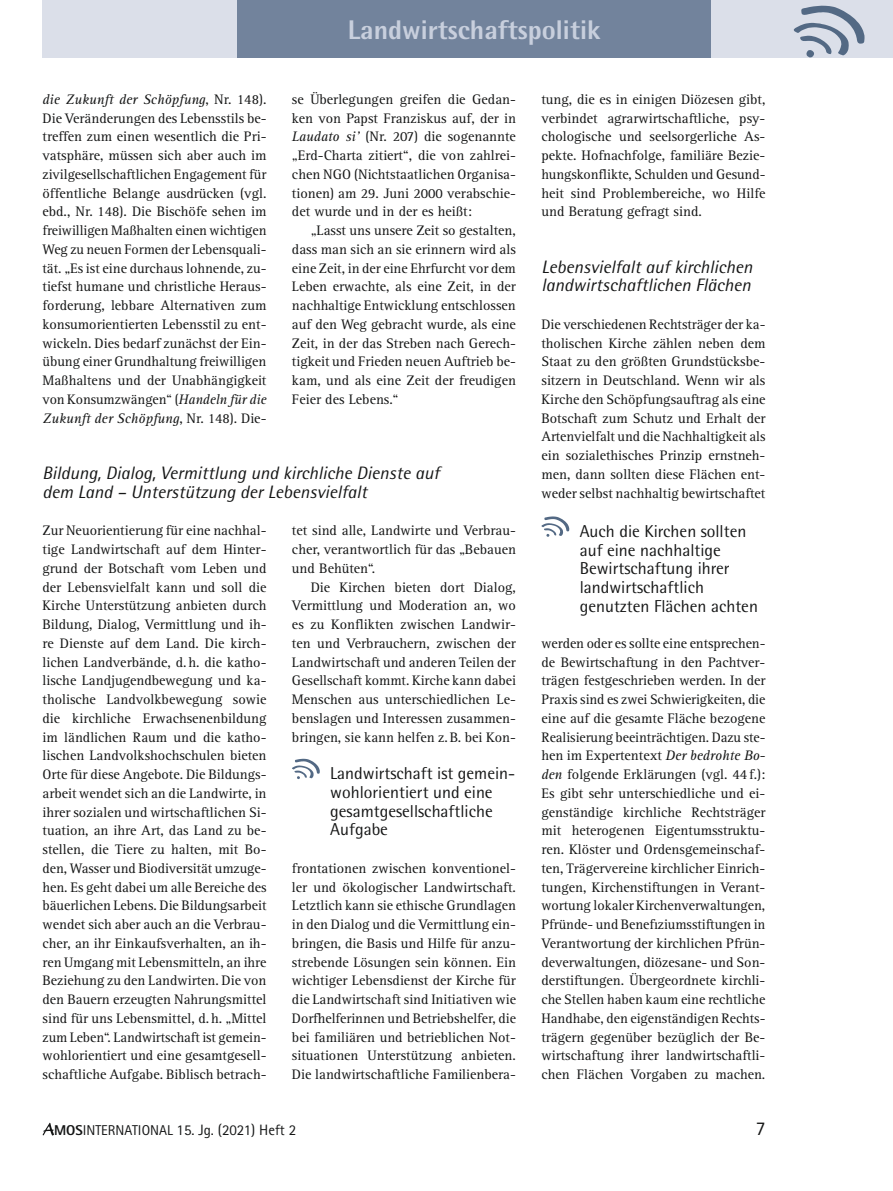
<style>
.page{position:relative;width:893px;height:1191px;background:#fff}
.page>*{position:absolute;margin:0;border:0;box-sizing:border-box;transform-origin:0 0}
.t1{font:800 27px "Rotis Semi Sans";color:#c8cfdd}
.t2{font:19.5px "Rotis Sans Serif";color:#151616}
.ZÜ01_2sp__Master{font:italic 18px/18.8px "Rotis Semi Sans";color:#151616}
.ZÜ01_1sp{font:italic 18px/18.8px "Rotis Semi Sans";color:#151616}
.bodytext__Master{font:17.25px/18.8px "Rotis Semi Sans";color:#151616}
.bodytext__mit_silben{font:17.25px/18.8px "Rotis Semi Sans";color:#151616}
.t3{font:15px "Rotis Sans Serif";color:#151616}
.oE__Master{font:14.25px/18.8px "Rotis Serif";color:#151616;text-align:justify}
.mE{font:14.25px/18.8px "Rotis Serif";color:#151616;text-align:justify}
.s1{font-style:italic}
.s2{font-weight:800;font-size:14.25px}
.s3{font-size:14.25px}
</style>
<div class="page">
<div style="left:43px;top:0;width:850px;height:57px;background:#dbdfe9"></div>
<div style="left:237px;top:0;width:474px;height:57px;background:#72839c"></div>
<svg style="left:43px;top:1122px;width:11px;height:13px"></svg>
<svg style="left:292px;top:758px;width:28px;height:21px"></svg>
<svg style="left:541px;top:516px;width:28px;height:21px"></svg>
<svg style="left:793px;top:6px;width:72px;height:51px"></svg>
<h1 class="t1" style="left:348px;top:13px;width:254px">Landwirtschaftspolitik</h1>
<p class="mE" style="left:43px;top:90px;width:225px"><span class="s1">die Zukunft der Schöpfung</span>, Nr. 148).<br>Die Veränderungen des Lebensstils be&shy;treffen zum einen wesentlich die Pri&shy;vatsphäre, müssen sich aber auch im zivilgesellschaftlichen Engagement für öffentliche Belange ausdrücken (vgl. ebd., Nr. 148). Die Bischöfe sehen im freiwilligen Maßhalten einen wichtigen Weg zu neuen Formen der Lebensquali&shy;tät. „Es ist eine durchaus lohnende, zu&shy;tiefst humane und christliche Heraus&shy;forderung, lebbare Alternativen zum konsumorientierten Lebensstil zu ent&shy;wickeln. Dies bedarf zunächst der Ein&shy;übung einer Grundhaltung freiwilligen Maßhaltens und der Unabhängigkeit von Konsumzwängen“ (<span class="s1">Handeln für die Zukunft der Schöpfung</span>, Nr. 148). Die-</p>
<p class="mE" style="left:292px;top:90px;width:225px">se Überlegungen greifen die Gedan&shy;ken von Papst Franziskus auf, der in <span class="s1">Laudato si’</span> (Nr. 207) die sogenannte „Erd-Charta zitiert“, die von zahlrei&shy;chen NGO (Nichtstaatlichen Organisa&shy;tionen) am 29. Juni 2000 verabschie&shy;det wurde und in der es heißt:</p>
<p class="mE" style="left:292px;top:221px;width:225px;text-indent:19px">„Lasst uns unsere Zeit so gestalten, dass man sich an sie erinnern wird als eine Zeit, in der eine Ehrfurcht vor dem Leben erwachte, als eine Zeit, in der nachhaltige Entwicklung entschlossen auf den Weg gebracht wurde, als eine Zeit, in der das Streben nach Gerech&shy;tigkeit und Frieden neuen Auftrieb be&shy;kam, und als eine Zeit der freudigen Feier des Lebens.“</p>
<p class="ZÜ01_2sp__Master" style="left:43px;top:463px;width:399px">Bildung, Dialog, Vermittlung und kirchliche Dienste auf dem Land – Unterstützung der Lebensvielfalt</p>
<p class="oE__Master" style="left:43px;top:521px;width:226px">Zur Neuorientierung für eine nachhal&shy;tige Landwirtschaft auf dem Hinter&shy;grund der Botschaft vom Leben und der Lebensvielfalt kann und soll die Kirche Unterstützung anbieten durch Bildung, Dialog, Vermittlung und ih&shy;re Dienste auf dem Land. Die kirch&shy;lichen Landverbände, d.h. die katho&shy;lische Landjugendbewegung und ka&shy;tholische Landvolkbewegung sowie die kirchliche Erwachsenenbildung im ländlichen Raum und die katho&shy;lischen Landvolkshochschulen bieten Orte für diese Angebote. Die Bildungs&shy;arbeit wendet sich an die Landwirte, in ihrer sozialen und wirtschaftlichen Si&shy;tuation, an ihre Art, das Land zu be&shy;stellen, die Tiere zu halten, mit Bo&shy;den, Wasser und Biodiversität umzuge&shy;hen. Es geht dabei um alle Bereiche des bäuerlichen Lebens. Die Bildungsarbeit wendet sich aber auch an die Verbrau&shy;cher, an ihr Einkaufsverhalten, an ih&shy;ren Umgang mit Lebensmitteln, an ihre Beziehung zu den Landwirten. Die von den Bauern erzeugten Nahrungsmittel sind für uns Lebensmittel, d.h. „Mittel zum Leben“. Landwirtschaft ist gemein&shy;wohlorientiert und eine gesamtgesell&shy;schaftliche Aufgabe. Biblisch betrach-</p>
<p class="oE__Master" style="left:292px;top:521px;width:225px">tet sind alle, Landwirte und Verbrau&shy;cher, verantwortlich für das „Bebauen und Behüten“.</p>
<p class="mE" style="left:292px;top:578px;width:226px;text-indent:19px">Die Kirchen bieten dort Dialog, Vermittlung und Moderation an, wo es zu Konflikten zwischen Landwir&shy;ten und Verbrauchern, zwischen der Landwirtschaft und anderen Teilen der Gesellschaft kommt. Kirche kann dabei Menschen aus unterschiedlichen Le&shy;benslagen und Interessen zusammen&shy;bringen, sie kann helfen z.B. bei Kon-</p>
<p class="bodytext__mit_silben" style="left:330px;top:763px;width:186px">Landwirtschaft ist gemein&shy;wohlorientiert und eine gesamtgesellschaftliche<br>Aufgabe</p>
<p class="mE" style="left:292px;top:859px;width:226px">frontationen zwischen konventionel&shy;ler und ökologischer Landwirtschaft.<br>Letztlich kann sie ethische Grundlagen in den Dialog und die Vermittlung ein&shy;bringen, die Basis und Hilfe für anzu&shy;strebende Lösungen sein können. Ein wichtiger Lebensdienst der Kirche für die Landwirtschaft sind Initiativen wie Dorfhelferinnen und Betriebshelfer, die bei familiären und betrieblichen Not&shy;situationen Unterstützung anbieten.<br>Die landwirtschaftliche Familienbera-</p>
<p class="mE" style="left:541px;top:90px;width:225px">tung, die es in einigen Diözesen gibt, verbindet agrarwirtschaftliche, psy&shy;chologische und seelsorgerliche As&shy;pekte. Hofnachfolge, familiäre Bezie&shy;hungskonflikte, Schulden und Gesund&shy;heit sind Problembereiche, wo Hilfe und Beratung gefragt sind.</p>
<p class="ZÜ01_1sp" style="left:541px;top:257px;width:212px">Lebensvielfalt auf kirchlichen landwirtschaftlichen Flächen</p>
<p class="oE__Master" style="left:541px;top:315px;width:226px">Die verschiedenen Rechtsträger der ka&shy;tholischen Kirche zählen neben dem Staat zu den größten Grundstücksbe&shy;sitzern in Deutschland. Wenn wir als Kirche den Schöpfungsauftrag als eine Botschaft zum Schutz und Erhalt der Artenvielfalt und die Nachhaltigkeit als ein sozialethisches Prinzip ernstneh&shy;men, dann sollten diese Flächen ent&shy;weder selbst nachhaltig bewirtschaftet</p>
<p class="bodytext__Master" style="left:580px;top:521px;width:180px">Auch die Kirchen sollten auf eine nachhaltige<br>Bewirtschaftung ihrer landwirtschaftlich genutzten Flächen achten</p>
<p class="oE__Master" style="left:541px;top:634px;width:225px">werden oder es sollte eine entsprechen&shy;de Bewirtschaftung in den Pachtver&shy;trägen festgeschrieben werden. In der Praxis sind es zwei Schwierigkeiten, die eine auf die gesamte Fläche bezogene Realisierung beeinträchtigen. Dazu ste&shy;hen im Expertentext <span class="s1">Der bedrohte Bo&shy;den</span> folgende Erklärungen (vgl. 44f.):<br>Es gibt sehr unterschiedliche und ei&shy;genständige kirchliche Rechtsträger mit heterogenen Eigentumsstruktu&shy;ren. Klöster und Ordensgemeinschaf&shy;ten, Trägervereine kirchlicher Einrich&shy;tungen, Kirchenstiftungen in Verant&shy;wortung lokaler Kirchenverwaltungen, Pfründe- und Benefiziumsstiftungen in Verantwortung der kirchlichen Pfrün&shy;deverwaltungen, diözesane- und Son&shy;derstiftungen. Übergeordnete kirchli&shy;che Stellen haben kaum eine rechtliche Handhabe, den eigenständigen Rechts&shy;trägern gegenüber bezüglich der Be&shy;wirtschaftung ihrer landwirtschaftli&shy;chen Flächen Vorgaben zu machen.</p>
<p class="t3" style="left:54px;top:1121px;width:244px"><span class="s2">MOS</span><span class="s3">INTERNATIONAL</span> 15. Jg. (2021) Heft 2</p>
<h2 class="t2" style="left:756px;top:1117px;width:11px">7</h2>
</div>
